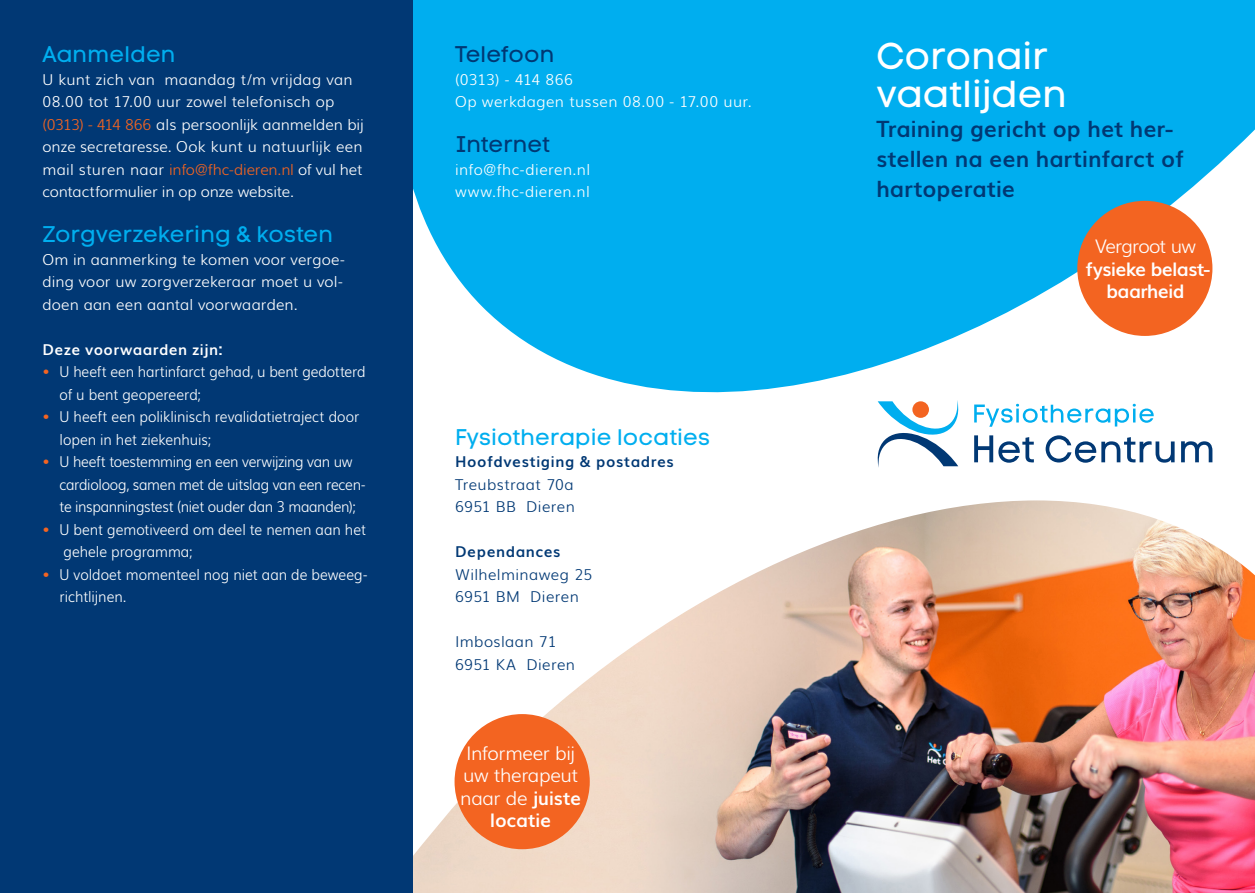
<style>
.page{position:relative;width:1255px;height:893px;background:#fff}
.page>*{position:absolute;margin:0;border:0;box-sizing:border-box;transform-origin:0 0}
.t1{font:37.5px "Code Pro LC";color:#fff}
.t2{font:700 22.5px/30px "Muli";letter-spacing:.005em;color:#013874}
.t3{font:22.5px "Code Pro LC";letter-spacing:.005em;color:#00aeef}
.t4{font:22.5px "Code Pro LC";letter-spacing:-.005em;color:#013874}
.t5{font:300 18.75px "Muli";letter-spacing:-.025em;color:#fff}
.t6{font:700 18.75px "Muli";letter-spacing:-.025em;color:#fff}
.t7{font:300 18.75px "Muli";letter-spacing:-.05em;color:#fff}
.t8{font:700 18.75px "Muli";letter-spacing:-.005em;color:#fff}
.t9{font:300 15px/22.5px "Muli";color:#fff}
.t10{font:300 15px/22.5px "Muli";color:#fff;scale:.92 1}
.t11{font:300 15px/22.5px "Muli";letter-spacing:-.025em;color:#fff;scale:.92 1}
.t12{font:300 15px "Muli";letter-spacing:.025em;color:#013874}
.t13{font:300 15px "Muli";letter-spacing:.025em;color:#fff}
.t14{font:700 15px "Muli";letter-spacing:.04em;color:#013874}
.t15{font:700 15px "Muli";letter-spacing:.03em;color:#fff}
.t16{font:300 15px "Muli";letter-spacing:.03em;color:#fff}
.s1{color:#f36421}
.s2{color:#013874}
.s3{font-weight:700}
</style>
<div class="page">
<img style="left:412px;top:500px;width:842px;height:388px">
<svg style="left:412px;top:0;width:842px;height:471px;fill:#00aeef"></svg>
<svg style="left:974px;top:403px;width:179px;height:24px"></svg>
<svg style="left:974px;top:435px;width:59px;height:28px"></svg>
<svg style="left:1045px;top:435px;width:129px;height:28px"></svg>
<svg style="left:1180px;top:441px;width:32px;height:21px"></svg>
<svg style="left:876px;top:400px;width:83px;height:68px"></svg>
<div style="left:0;top:0;width:412px;height:893px;background:#013874"></div>
<div style="left:1077px;top:201px;width:135px;height:135px;background:#f36421;border-radius:50%"></div>
<div style="left:454px;top:714px;width:135px;height:135px;background:#f36421;border-radius:50%"></div>
<p class="t3" style="left:43px;top:41px;width:134px">Aanmelden</p>
<p class="t9" style="left:43px;top:67px;width:323px">U kunt zich van maandag t/m vrijdag van 08.00 tot 17.00 uur zowel telefonisch op <span class="s1">(0313) - 414 866</span> als persoonlijk aanmelden bij onze secretaresse. Ook kunt u natuurlijk een mail sturen naar <span class="s1">info@fhc-dieren.nl</span> of vul het contactformulier in op onze website.</p>
<p class="t3" style="left:43px;top:221px;width:292px">Zorgverzekering &amp; kosten</p>
<p class="t9" style="left:43px;top:247px;width:304px">Om in aanmerking te komen voor vergoe&shy;ding voor uw zorgverzekeraar moet u vol&shy;doen aan een aantal voorwaarden.</p>
<p class="t15" style="left:43px;top:337px;width:273px">Deze voorwaarden zijn:<span class="s2">voorlichten:</span></p>
<p class="t10" style="left:60px;top:359px;width:334px;text-indent:-17px"><span class="s1">•</span> U heeft een hartinfarct gehad, u bent gedotterd of u bent geopereerd;</p>
<p class="t10" style="left:60px;top:404px;width:327px;text-indent:-17px"><span class="s1">•</span> U heeft een poliklinisch revalidatietraject door lopen in het ziekenhuis;</p>
<p class="t11" style="left:60px;top:449px;width:334px;text-indent:-17px"><span class="s1">•</span> U heeft toestemming en een verwijzing van uw cardioloog, samen met de uitslag van een recen&shy;te inspanningstest (niet ouder dan 3 maanden);</p>
<p class="t10" style="left:64px;top:517px;width:330px;text-indent:-21px"><span class="s1">•</span> U bent gemotiveerd om deel te nemen aan het gehele programma;</p>
<p class="t10" style="left:60px;top:562px;width:336px;text-indent:-17px"><span class="s1">•</span> U voldoet momenteel nog niet aan de beweeg&shy;richtlijnen.</p>
<p class="t4" style="left:455px;top:41px;width:101px">Telefoon</p>
<p class="t9" style="left:455px;top:67px;width:119px">(0313) - 414 866</p>
<p class="t13" style="left:455px;top:90px;width:298px">Op werkdagen tussen 08.00 - 17.00 uur.</p>
<p class="t4" style="left:455px;top:131px;width:96px">Internet</p>
<p class="t13" style="left:455px;top:157px;width:136px">info@fhc-dieren.nl</p>
<p class="t16" style="left:455px;top:180px;width:136px">www.fhc-dieren.nl</p>
<p class="t3" style="left:455px;top:424px;width:256px">Fysiotherapie locaties</p>
<p class="t14" style="left:455px;top:450px;width:220px">Hoofdvestiging &amp; postadres</p>
<p class="t12" style="left:455px;top:472px;width:120px">Treubstraat 70a</p>
<p class="t12" style="left:455px;top:495px;width:121px">6951 BB Dieren</p>
<p class="t14" style="left:455px;top:540px;width:107px">Dependances</p>
<p class="t12" style="left:455px;top:562px;width:139px">Wilhelminaweg 25</p>
<p class="t12" style="left:455px;top:585px;width:125px">6951 BM Dieren</p>
<p class="t12" style="left:455px;top:630px;width:103px">Imboslaan 71</p>
<p class="t12" style="left:455px;top:652px;width:121px">6951 KA Dieren</p>
<p class="t5" style="left:466px;top:738px;width:110px">Informeer bij</p>
<p class="t5" style="left:463px;top:761px;width:117px">uw therapeut</p>
<p class="t5" style="left:460px;top:783px;width:122px">naar de <span class="s3">juiste</span></p>
<p class="t8" style="left:490px;top:805px;width:62px">locatie</p>
<p class="t1" style="left:876px;top:34px;width:173px">Coronair</p>
<p class="t1" style="left:876px;top:72px;width:192px">vaatlijden</p>
<p class="t2" style="left:876px;top:112px;width:309px">Training gericht op het her&shy;stellen na een hartinfarct of hartoperatie</p>
<p class="t7" style="left:1094px;top:231px;width:103px">Vergroot uw</p>
<p class="t6" style="left:1085px;top:254px;width:126px">fysieke belast-</p>
<p class="t6" style="left:1106px;top:276px;width:80px">baarheid</p>
</div>
